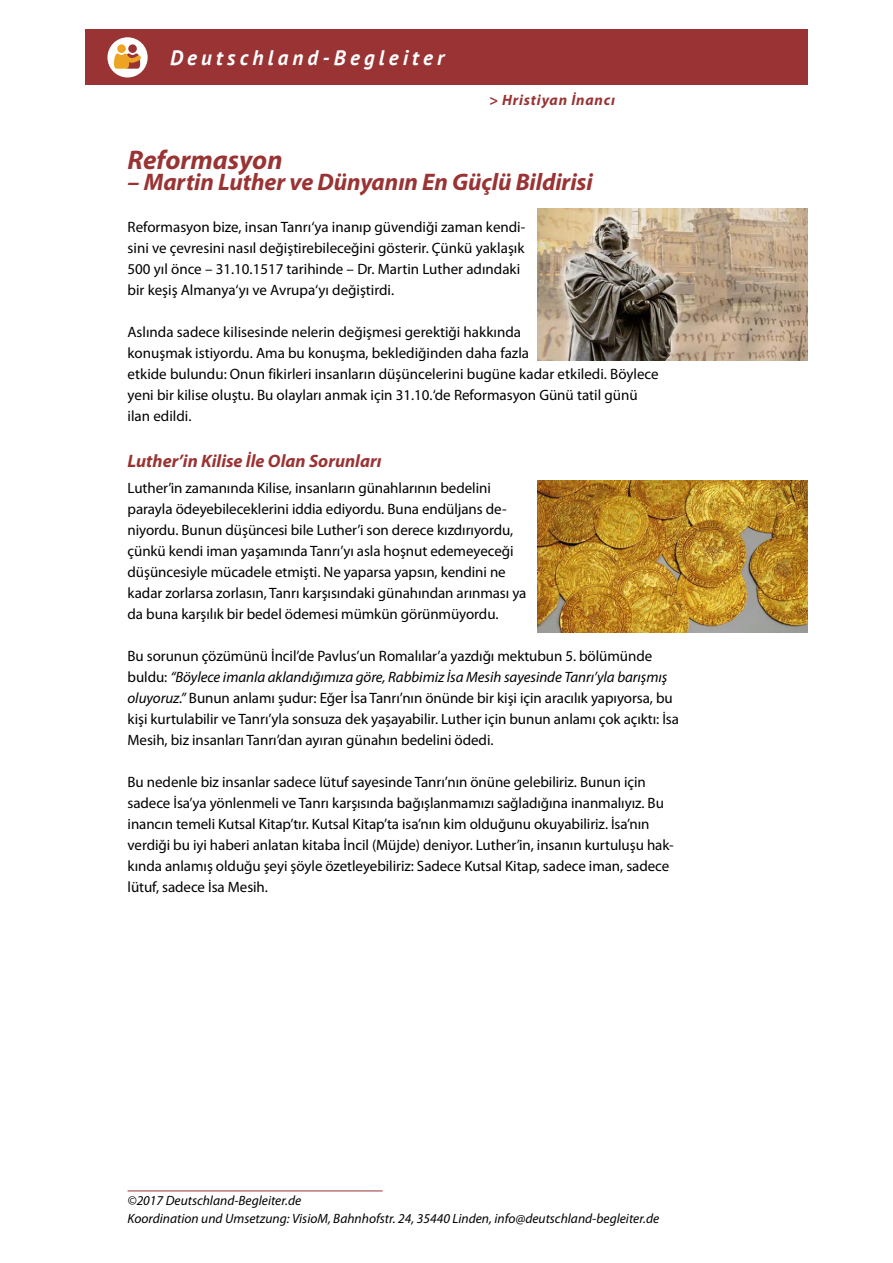
<style>
.page{position:relative;width:893px;height:1263px;background:#fff}
.page>*{position:absolute;margin:0;border:0;box-sizing:border-box;transform-origin:0 0}
.titel{font:italic 700 27px "Myriad Pro";color:#9a3334}
.titel-2{font:italic 700 24px "Myriad Pro";letter-spacing:-.005em;color:#9a3334}
.t1{font:italic 700 21px "PT Sans";letter-spacing:.2em;color:#fff}
.subtitel{font:italic 700 18px "Myriad Pro";color:#9a3334}
.t2{font:15px/21px "Myriad Pro";letter-spacing:-.005em;color:#000}
.subtitel-2{font:italic 700 15px "Myriad Pro";letter-spacing:.05em;color:#9a3334}
.t3{font:italic 13.5px "Myriad Pro";color:#000}
.s1{font-style:italic}
</style>
<div class="page">
<div style="left:85px;top:30px;width:723px;height:55px;background:#9a3334"></div>
<div style="left:107px;top:37px;width:41px;height:41px;background:#fff;border-radius:50%"></div>
<div style="left:128px;top:44px;width:9px;height:9px;background:#9a3334;border-radius:50%"></div>
<svg style="left:114px;top:53px;width:27px;height:16px"></svg>
<div style="left:117px;top:44px;width:9px;height:9px;background:#eea423;border-radius:50%"></div>
<hr style="left:128px;top:1190px;width:255px;height:1px;background:#9a3334">
<img style="left:538px;top:208px;width:270px;height:152px">
<img style="left:538px;top:480px;width:270px;height:152px">
<p class="t1" style="left:170px;top:43px;width:276px">Deutschland-Begleiter</p>
<p class="subtitel-2" style="left:489px;top:90px;width:128px">&gt; Hristiyan İnancı</p>
<p class="titel" style="left:128px;top:142px;width:157px">Reformasyon</p>
<p class="titel-2" style="left:128px;top:166px;width:467px">– Martin Luther ve Dünyanın En Güçlü Bildirisi</p>
<p class="t2" style="left:128px;top:216px;width:399px">Reformasyon bize, insan Tanrı‘ya inanıp güvendiği zaman kendi&shy;sini ve çevresini nasıl değiştirebileceğini gösterir. Çünkü yaklaşık 500 yıl önce – 31.10.1517 tarihinde – Dr. Martin Luther adındaki bir keşiş Almanya‘yı ve Avrupa‘yı değiştirdi.</p>
<p class="t2" style="left:128px;top:321px;width:533px">Aslında sadece kilisesinde nelerin değişmesi gerektiği hakkında<br>konuşmak istiyordu. Ama bu konuşma, beklediğinden daha fazla<br>etkide bulundu: Onun fikirleri insanların düşüncelerini bugüne kadar etkiledi. Böylece yeni bir kilise oluştu. Bu olayları anmak için 31.10.‘de Reformasyon Günü tatil günü ilan edildi.</p>
<p class="subtitel" style="left:128px;top:450px;width:255px">Luther’in Kilise İle Olan Sorunları</p>
<p class="t2" style="left:128px;top:477px;width:400px">Luther’in zamanında Kilise, insanların günahlarının bedelini parayla ödeyebileceklerini iddia ediyordu. Buna endüljans de&shy;niyordu. Bunun düşüncesi bile Luther’i son derece kızdırıyordu, çünkü kendi iman yaşamında Tanrı’yı asla hoşnut edemeyeceği düşüncesiyle mücadele etmişti. Ne yaparsa yapsın, kendini ne kadar zorlarsa zorlasın, Tanrı karşısındaki günahından arınması ya da buna karşılık bir bedel ödemesi mümkün görünmüyordu.</p>
<p class="t2" style="left:128px;top:645px;width:553px">Bu sorunun çözümünü İncil’de Pavlus’un Romalılar’a yazdığı mektubun 5. bölümünde buldu: <span class="s1">“Böylece imanla aklandığımıza göre, Rabbimiz İsa Mesih sayesinde Tanrı’yla barışmış oluyoruz.”</span> Bunun anlamı şudur: Eğer İsa Tanrı’nın önünde bir kişi için aracılık yapıyorsa, bu kişi kurtulabilir ve Tanrı’yla sonsuza dek yaşayabilir. Luther için bunun anlamı çok açıktı: İsa Mesih, biz insanları Tanrı’dan ayıran günahın bedelini ödedi.</p>
<p class="t2" style="left:128px;top:771px;width:548px">Bu nedenle biz insanlar sadece lütuf sayesinde Tanrı’nın önüne gelebiliriz. Bunun için sadece İsa’ya yönlenmeli ve Tanrı karşısında bağışlanmamızı sağladığına inanmalıyız. Bu inancın temeli Kutsal Kitap’tır. Kutsal Kitap’ta isa’nın kim olduğunu okuyabiliriz. İsa’nın verdiği bu iyi haberi anlatan kitaba İncil (Müjde) deniyor. Luther’in, insanın kurtuluşu hak&shy;kında anlamış olduğu şeyi şöyle özetleyebiliriz: Sadece Kutsal Kitap, sadece iman, sadece lütuf, sadece İsa Mesih.</p>
<p class="t3" style="left:128px;top:1192px;width:175px">©2017 Deutschland-Begleiter.de</p>
<p class="t3" style="left:128px;top:1210px;width:533px">Koordination und Umsetzung: VisioM, Bahnhofstr. 24, 35440 Linden, info@deutschland-begleiter.de</p>
</div>
